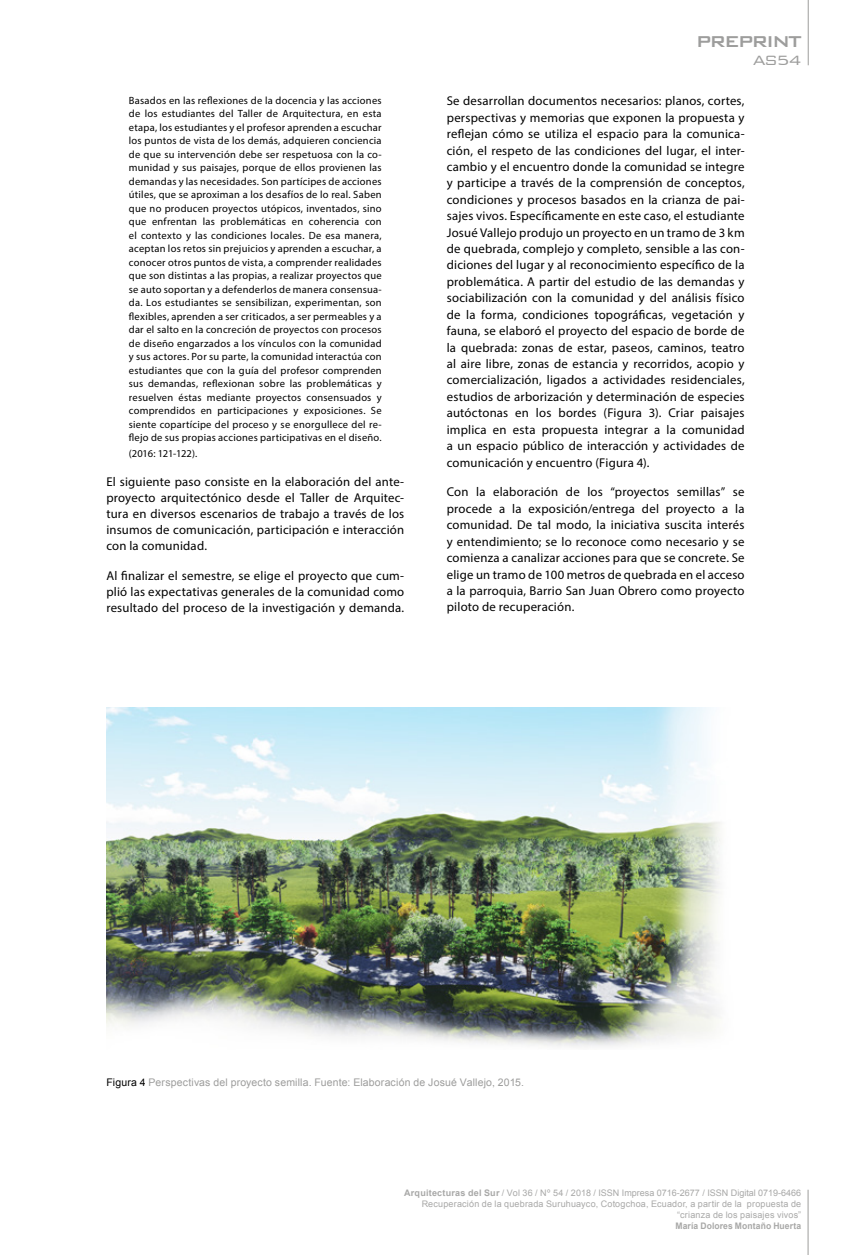
<style>
.page{position:relative;width:851px;height:1255px;background:#fff}
.page>*{position:absolute;margin:0;border:0;box-sizing:border-box;transform-origin:0 0}
.t1{font:500 21px "Bank Gothic BT";letter-spacing:-.1em;color:#9d9d9c}
.t2{font:300 18px "Bank Gothic BT";color:#9d9d9c}
.t3{font:12.75px/16.4px "Myriad Pro";letter-spacing:.015em;color:#000;text-align:justify}
.t4{font:10.5px/13.5px "Myriad Pro";letter-spacing:.02em;color:#000;text-align:justify}
.t5{font:10.5px "Arial";letter-spacing:.015em;color:#9d9d9c}
.t6{font:10.5px "Myriad Pro";letter-spacing:-.025em;color:#000}
.t7{font:9px/10.8px "Arial";letter-spacing:.02em;color:#a8a8a7;text-align:right}
.t8{font:700 9px "Arial";letter-spacing:.01em;color:#a8a8a7;scale:.95 1}
.s1{color:#000}
.s2{font-weight:700}
</style>
<div class="page">
<hr style="left:807px;top:1189px;width:1px;height:65px;background:#9d9d9c">
<hr style="left:807px;top:0;width:1px;height:65px;background:#9d9d9c">
<img style="left:106px;top:707px;width:615px;height:340px">
<p class="t4" style="left:129px;top:93px;width:254px">Basados en las reflexiones de la docencia y las acciones de los estudiantes del Taller de Arquitectura, en esta etapa, los estudiantes y el profesor aprenden a escuchar los puntos de vista de los demás, adquieren conciencia de que su intervención debe ser respetuosa con la co&shy;munidad y sus paisajes, porque de ellos provienen las demandas y las necesidades. Son partícipes de acciones útiles, que se aproximan a los desafíos de lo real. Saben que no producen proyectos utópicos, inventados, sino que enfrentan las problemáticas en coherencia con el contexto y las condiciones locales. De esa manera, aceptan los retos sin prejuicios y aprenden a escuchar, a conocer otros puntos de vista, a comprender realidades que son distintas a las propias, a realizar proyectos que se auto soportan y a defenderlos de manera consensua&shy;da. Los estudiantes se sensibilizan, experimentan, son flexibles, aprenden a ser criticados, a ser permeables y a dar el salto en la concreción de proyectos con procesos de diseño engarzados a los vínculos con la comunidad y sus actores. Por su parte, la comunidad interactúa con estudiantes que con la guía del profesor comprenden sus demandas, reflexionan sobre las problemáticas y resuelven éstas mediante proyectos consensuados y comprendidos en participaciones y exposiciones. Se siente copartícipe del proceso y se enorgullece del re&shy;flejo de sus propias acciones participativas en el diseño.</p>
<p class="t6" style="left:129px;top:447px;width:70px">(2016: 121-122).</p>
<p class="t3" style="left:106px;top:474px;width:299px;line-height:15.9px">El siguiente paso consiste en la elaboración del ante&shy;proyecto arquitectónico desde el Taller de Arquitec&shy;tura en diversos escenarios de trabajo a través de los insumos de comunicación, participación e interacción con la comunidad.</p>
<p class="t3" style="left:106px;top:567px;width:299px;line-height:15.9px">Al finalizar el semestre, se elige el proyecto que cum&shy;plió las expectativas generales de la comunidad como resultado del proceso de la investigación y demanda.</p>
<h1 class="t1" style="left:695px;top:30px;width:107px">PREPRINT</h1>
<h2 class="t2" style="left:752px;top:51px;width:50px">AS54</h2>
<p class="t3" style="left:446px;top:93px;width:299px">Se desarrollan documentos necesarios: planos, cortes, perspectivas y memorias que exponen la propuesta y reflejan cómo se utiliza el espacio para la comunica&shy;ción, el respeto de las condiciones del lugar, el inter&shy;cambio y el encuentro donde la comunidad se integre y participe a través de la comprensión de conceptos, condiciones y procesos basados en la crianza de pai&shy;sajes vivos. Específicamente en este caso, el estudiante Josué Vallejo produjo un proyecto en un tramo de 3 km de quebrada, complejo y completo, sensible a las con&shy;diciones del lugar y al reconocimiento específico de la problemática. A partir del estudio de las demandas y sociabilización con la comunidad y del análisis físico de la forma, condiciones topográficas, vegetación y fauna, se elaboró el proyecto del espacio de borde de la quebrada: zonas de estar, paseos, caminos, teatro al aire libre, zonas de estancia y recorridos, acopio y comercialización, ligados a actividades residenciales, estudios de arborización y determinación de especies autóctonas en los bordes (Figura 3). Criar paisajes implica en esta propuesta integrar a la comunidad a un espacio público de interacción y actividades de comunicación y encuentro (Figura 4).</p>
<p class="t3" style="left:446px;top:484px;width:299px">Con la elaboración de los “proyectos semillas” se procede a la exposición/entrega del proyecto a la comunidad. De tal modo, la iniciativa suscita interés y entendimiento; se lo reconoce como necesario y se comienza a canalizar acciones para que se concrete. Se elige un tramo de 100 metros de quebrada en el acceso a la parroquia, Barrio San Juan Obrero como proyecto piloto de recuperación.</p>
<p class="t5" style="left:106px;top:1074px;width:419px"><span class="s1">Figura 4</span> Perspectivas del proyecto semilla. Fuente: Elaboración de Josué Vallejo, 2015.</p>
<p class="t7" style="left:404px;top:1187px;width:398px"><span class="s2">Arquitecturas del Sur</span> / Vol 36 / Nº 54 / 2018 / ISSN Impresa 0716-2677 / ISSN Digital 0719-6466<br>Recuperación de la quebrada Suruhuayco, Cotogchoa, Ecuador, a partir de la propuesta de “crianza de los paisajes vivos”</p>
<p class="t8" style="left:675px;top:1219px;width:134px">María Dolores Montaño Huerta</p>
</div>
